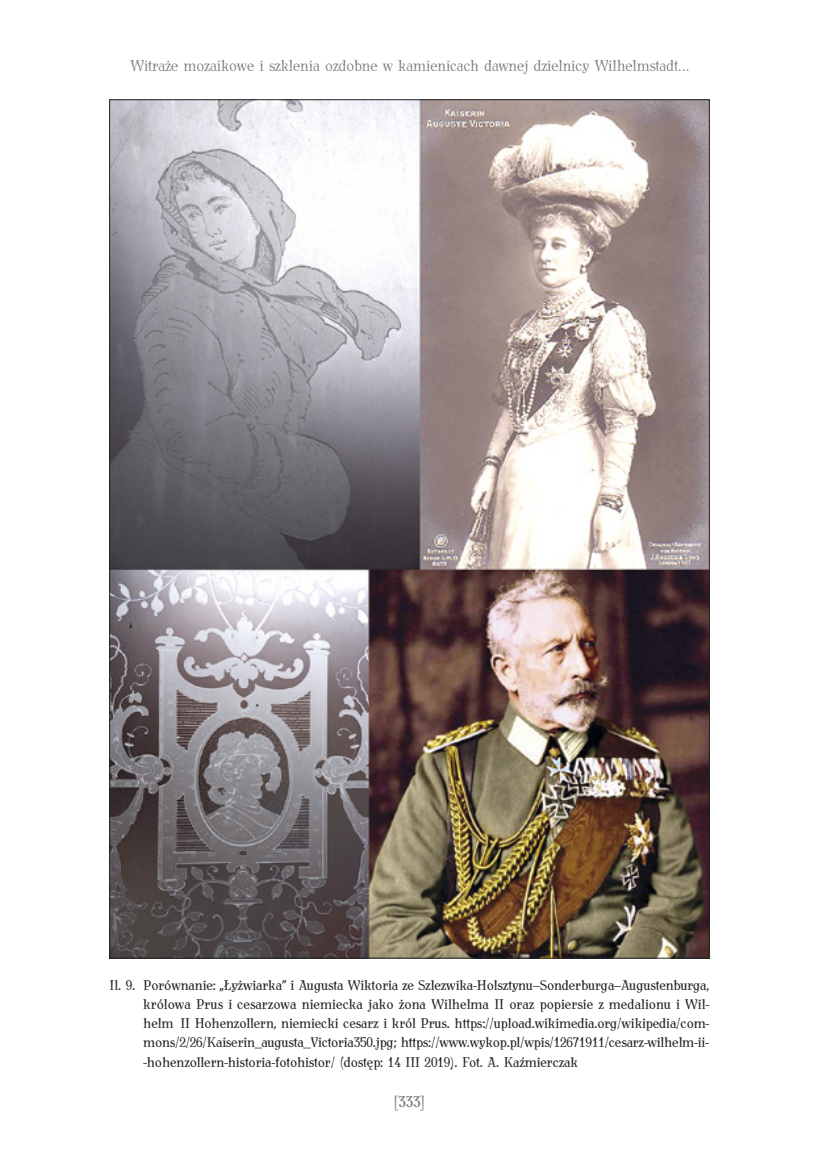
<style>
.page{position:relative;width:819px;height:1166px;background:#fff}
.page>*{position:absolute;margin:0;border:0;box-sizing:border-box;transform-origin:0 0}
.t1{font:300 15.75px "Antykwa Torunska Cond";letter-spacing:-.01em;color:#787878}
.t2{font:15.75px "Antykwa Torunska Cond Med";color:#787878}
.t3{font:14px/19.2px "Antykwa Torunska Cond";letter-spacing:-.01em;color:#222221;text-align:justify}
</style>
<div class="page">
<img style="left:111px;top:101px;width:596px;height:855px">
<p class="t1" style="left:130px;top:54px;width:560px">Witraże mozaikowe i szklenia ozdobne w kamienicach dawnej dzielnicy Wilhelmstadt…</p>
<p class="t3" style="left:143px;top:974px;width:567px;text-indent:-34px">Il. 9. Porównanie: „Łyżwiarka” i Augusta Wiktoria ze Szlezwika-Holsztynu–Sonderburga–Augustenburga, królowa Prus i cesarzowa niemiecka jako żona Wilhelma II oraz popiersie z medalionu i Wil&shy;helm II Hohenzollern, niemiecki cesarz i król Prus. https://upload.wikimedia.org/wikipedia/com&shy;mons/2/26/Kaiserin_augusta_Victoria350.jpg; https://www.wykop.pl/wpis/12671911/cesarz-wilhelm-ii--hohenzollern-historia-fotohistor/ (dostęp: 14 III 2019). Fot. A. Kaźmierczak</p>
<p class="t2" style="left:394px;top:1089px;width:31px">[333]</p>
</div>
